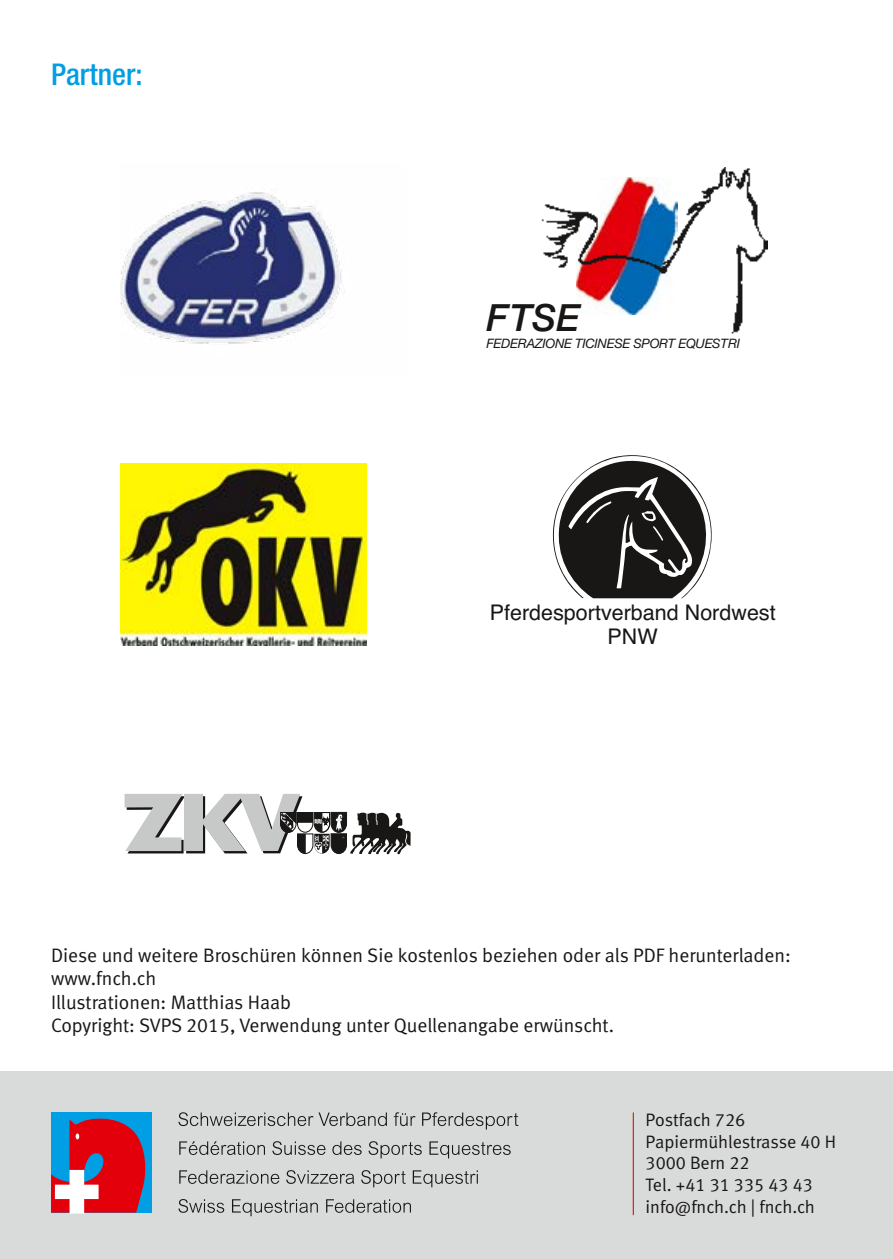
<style>
.page{position:relative;width:893px;height:1259px;background:#fff}
.page>*{position:absolute;margin:0;border:0;box-sizing:border-box;transform-origin:0 0}
.t1{font:italic 500 37.5px "Helvetica Neue";color:#181716}
.t2{font:500 condensed 30px "Helvetica Neue LT Std";color:#009ee3}
.t3{font:21.6px/24px "Helvetica";color:#181716;text-align:center}
.t4{font:19.5px/23.4px "Meta Normal LF";color:#181716}
.t5{font:18px/21.6px "Meta Normal LF";color:#181716}
.t6{font:italic 12.9px "Helvetica Neue";letter-spacing:-.02em;color:#181716}
</style>
<div class="page">
<div style="left:0;top:1071px;width:893px;height:188px;background:#d9dada"></div>
<hr style="left:633px;top:1112px;width:1px;height:103px;background:#e41e0a">
<div style="left:51px;top:1112px;width:100px;height:100px;background:#009ee3"></div>
<svg style="left:51px;top:1118px;width:94px;height:94px"></svg>
<div style="left:70px;top:1170px;width:14px;height:43px;background:#fff"></div>
<div style="left:55px;top:1184px;width:44px;height:15px;background:#fff;border:2px solid #fff"></div>
<svg style="left:178px;top:1112px;width:135px;height:14px"></svg>
<svg style="left:319px;top:1112px;width:68px;height:14px"></svg>
<svg style="left:394px;top:1112px;width:21px;height:14px"></svg>
<svg style="left:422px;top:1112px;width:73px;height:17px"></svg>
<svg style="left:497px;top:1116px;width:8px;height:10px"></svg>
<div style="left:498px;top:1117px;width:6px;height:8px;background:#d9dada;border-radius:50%"></div>
<svg style="left:508px;top:1113px;width:10px;height:13px"></svg>
<svg style="left:179px;top:1141px;width:65px;height:14px"></svg>
<svg style="left:247px;top:1145px;width:8px;height:10px"></svg>
<svg style="left:248px;top:1145px;width:6px;height:9px"></svg>
<svg style="left:258px;top:1145px;width:7px;height:9px"></svg>
<svg style="left:272px;top:1141px;width:53px;height:14px"></svg>
<svg style="left:332px;top:1141px;width:30px;height:14px"></svg>
<svg style="left:369px;top:1141px;width:21px;height:17px"></svg>
<svg style="left:391px;top:1145px;width:9px;height:10px"></svg>
<svg style="left:392px;top:1145px;width:7px;height:9px"></svg>
<svg style="left:402px;top:1142px;width:20px;height:13px"></svg>
<svg style="left:429px;top:1141px;width:82px;height:17px"></svg>
<svg style="left:179px;top:1170px;width:69px;height:14px"></svg>
<svg style="left:250px;top:1173px;width:9px;height:11px"></svg>
<svg style="left:251px;top:1174px;width:6px;height:9px"></svg>
<svg style="left:261px;top:1173px;width:18px;height:11px"></svg>
<svg style="left:286px;top:1170px;width:68px;height:14px"></svg>
<svg style="left:361px;top:1170px;width:21px;height:17px"></svg>
<svg style="left:384px;top:1173px;width:9px;height:11px"></svg>
<svg style="left:385px;top:1174px;width:6px;height:9px"></svg>
<svg style="left:395px;top:1171px;width:11px;height:12px"></svg>
<svg style="left:413px;top:1170px;width:65px;height:17px"></svg>
<svg style="left:178px;top:1199px;width:46px;height:13px"></svg>
<svg style="left:232px;top:1199px;width:86px;height:17px"></svg>
<svg style="left:326px;top:1199px;width:64px;height:13px"></svg>
<svg style="left:392px;top:1202px;width:9px;height:10px"></svg>
<svg style="left:394px;top:1203px;width:6px;height:8px"></svg>
<svg style="left:403px;top:1202px;width:8px;height:10px"></svg>
<img style="left:121px;top:189px;width:221px;height:155px">
<img style="left:541px;top:167px;width:226px;height:167px">
<img style="left:121px;top:463px;width:246px;height:183px">
<svg style="left:125px;top:794px;width:286px;height:60px"></svg>
<svg style="left:552px;top:455px;width:160px;height:143px"></svg>
<h2 class="t2" style="left:51px;top:57px;width:93px">Partner:</h2>
<h1 class="t1" style="left:486px;top:295px;width:95px">FTSE</h1>
<p class="t6" style="left:486px;top:335px;width:255px">FEDERAZIONE TICINESE SPORT EQUESTRI</p>
<p class="t3" style="left:490px;top:601px;width:287px">Pferdesportverband Nordwest<br>PNW</p>
<p class="t4" style="left:51px;top:943px;width:741px">Diese und weitere Broschüren können Sie kostenlos beziehen oder als PDF herunterladen: www.fnch.ch<br>Illustrationen: Matthias Haab<br>Copyright: SVPS 2015, Verwendung unter Quellenangabe erwünscht.</p>
<p class="t5" style="left:646px;top:1109px;width:192px">Postfach 726<br>Papiermühlestrasse 40 H<br>3000 Bern 22<br>Tel. +41 31 335 43 43 info@fnch.ch | fnch.ch</p>
</div>
